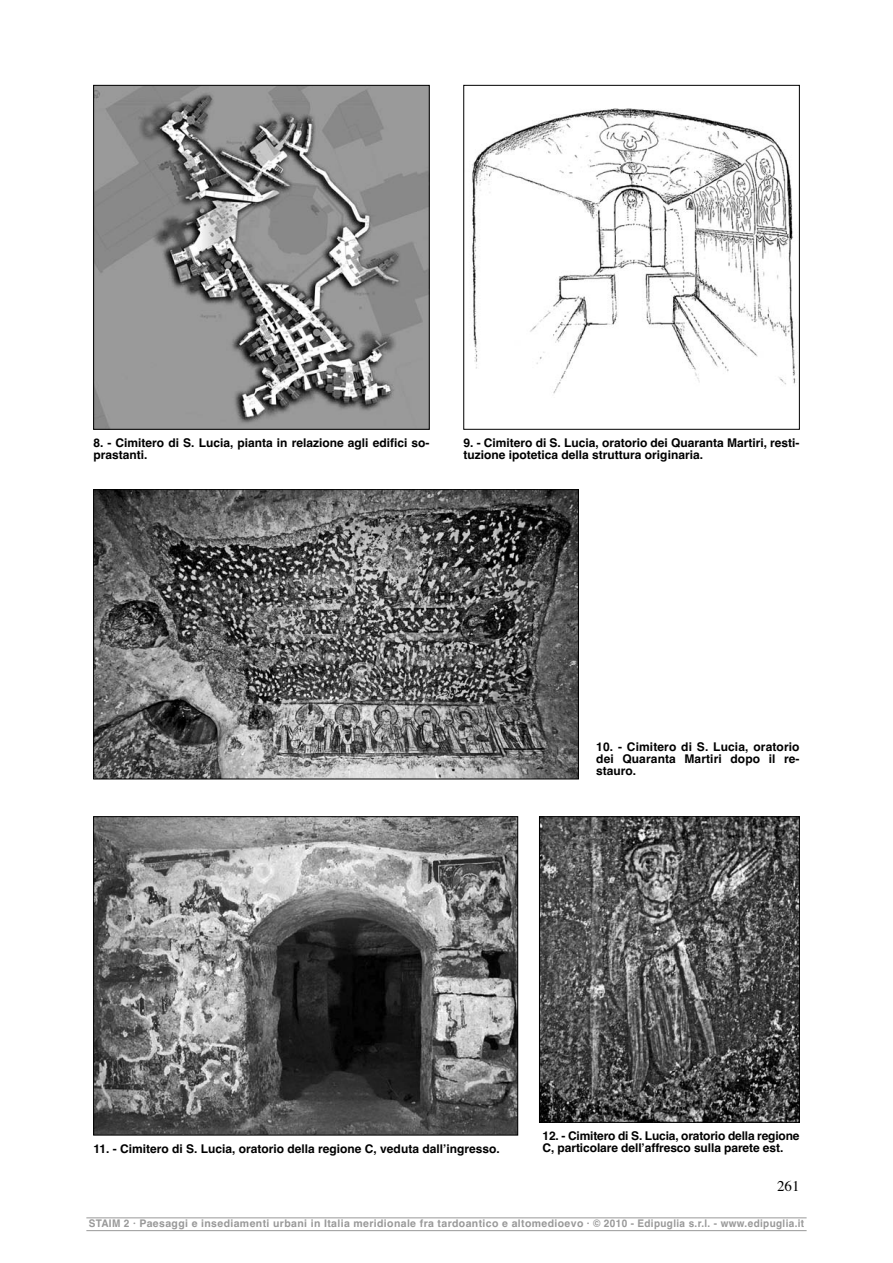
<style>
.page{position:relative;width:893px;height:1263px;background:#fff}
.page>*{position:absolute;margin:0;border:0;box-sizing:border-box;transform-origin:0 0}
.t1{font:15px "Times";color:#000}
.t2{font:700 12px/12px "Helvetica";color:#000}
.t3{font:700 10.5px "Helvetica";letter-spacing:.035em;color:#999;scale:.95 1}
</style>
<div class="page">
<hr style="left:86px;top:1218px;width:720px;height:1px;background:#999">
<hr style="left:86px;top:1230px;width:720px;height:1px;background:#999">
<img style="left:95px;top:87px;width:332px;height:341px">
<div style="left:93px;top:85px;width:336px;height:345px;border:1px solid #000"></div>
<img style="left:472px;top:108px;width:325px;height:286px">
<div style="left:463px;top:85px;width:336px;height:345px;border:1px solid #000"></div>
<img style="left:95px;top:491px;width:481px;height:286px">
<div style="left:93px;top:489px;width:485px;height:290px;border:1px solid #000"></div>
<img style="left:95px;top:818px;width:421px;height:315px">
<div style="left:93px;top:816px;width:425px;height:319px;border:1px solid #000"></div>
<img style="left:541px;top:818px;width:256px;height:303px">
<div style="left:539px;top:816px;width:260px;height:307px;border:1px solid #000"></div>
<p class="t2" style="left:93px;top:438px;width:337px">8. - Cimitero di S. Lucia, pianta in relazione agli edifici so&shy;prastanti.</p>
<p class="t2" style="left:463px;top:438px;width:337px">9. - Cimitero di S. Lucia, oratorio dei Quaranta Martiri, resti&shy;tuzione ipotetica della struttura originaria.</p>
<p class="t2" style="left:596px;top:742px;width:205px;text-align:justify">10. - Cimitero di S. Lucia, oratorio dei Quaranta Martiri dopo il re&shy;stauro.</p>
<p class="t2" style="left:93px;top:1144px;width:408px">11. - Cimitero di S. Lucia, oratorio della regione C, veduta dallʼingresso.</p>
<p class="t2" style="left:542px;top:1131px;width:258px">12. - Cimitero di S. Lucia, oratorio della regione<br>C, particolare dellʼaffresco sulla parete est.</p>
<p class="t1" style="left:777px;top:1181px;width:24px">261</p>
<p class="t3" style="left:89px;top:1220px;width:754px">STAIM 2 · Paesaggi e insediamenti urbani in Italia meridionale fra tardoantico e altomedioevo · © 2010 - Edipuglia s.r.l. - www.edipuglia.it</p>
</div>
